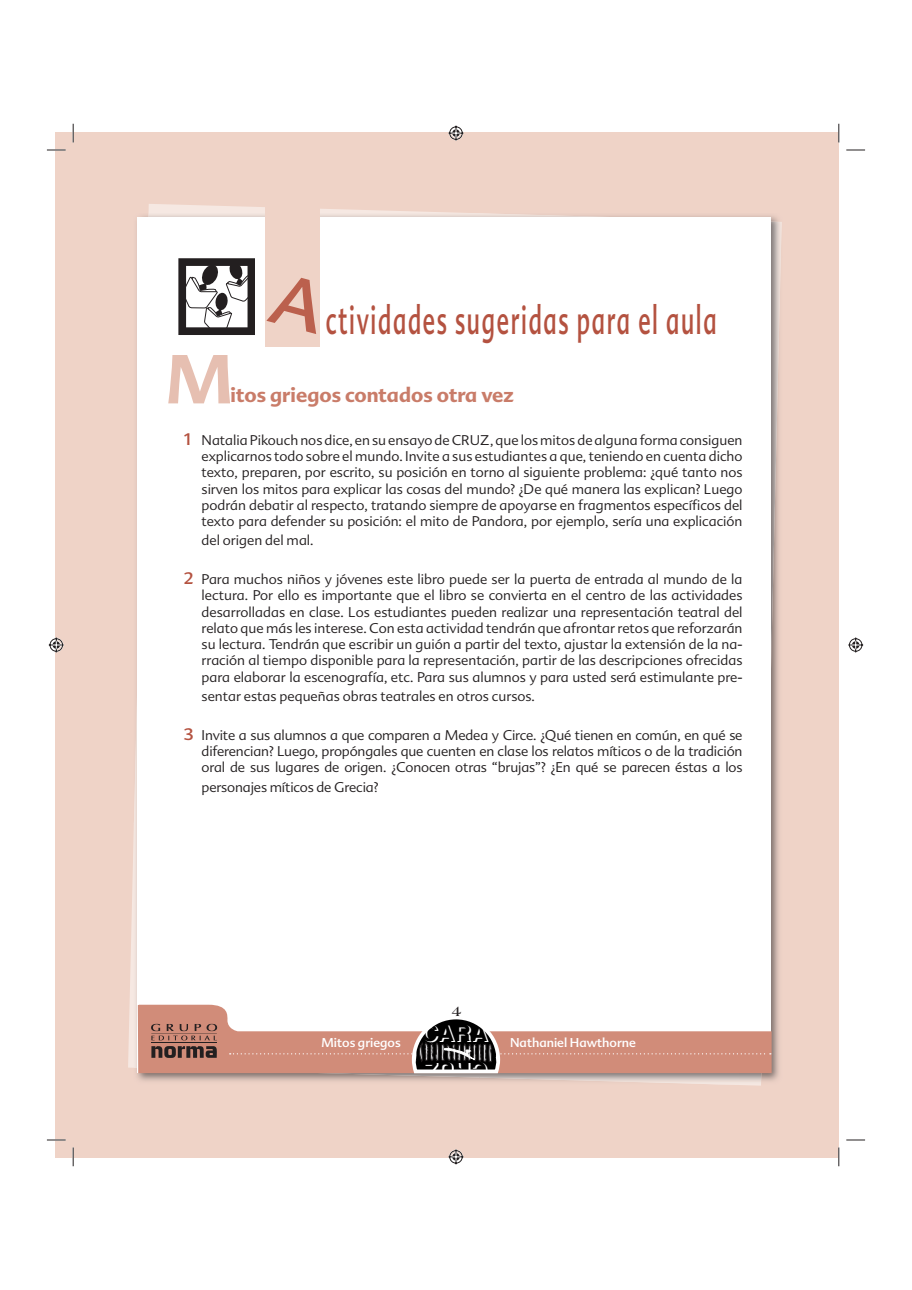
<style>
.page{position:relative;width:912px;height:1290px;background:#fff}
.page>*{position:absolute;margin:0;border:0;box-sizing:border-box;transform-origin:0 0}
.t1{font:700 67.5px "Advert";color:#e6bfb1}
.t2{font:39.38px "Advert";letter-spacing:.075em;color:#b45240;scale:.57 1}
.t3{font:700 22.88px "Helvetica";color:#fff}
.t4{font:700 20px "Advert";color:#c97c69}
.t5{font:700 15px "Americana Std";color:#231f20}
.t6{font:300 13.75px/16.2px "Advert";color:#231f20;text-align:justify}
.t7{font:12.5px "Advert";color:#fff}
.s1{font-weight:400;font-size:16.25px;color:#b45240}
</style>
<div class="page">
<div style="left:55px;top:132px;width:783px;height:1026px;background:#efd3c7"></div>
<img style="left:134px;top:213px;width:647px;height:871px">
<div style="left:138px;top:217px;width:632px;height:856px;background:#fff"></div>
<svg style="left:138px;top:1005px;width:633px;height:71px"></svg>
<div style="left:265px;top:187px;width:54px;height:160px;background:#efd3c7"></div>
<svg style="left:178px;top:258px;width:77px;height:77px"></svg>
<svg style="left:47px;top:149px;width:19px;height:2px"></svg>
<svg style="left:846px;top:149px;width:18px;height:2px"></svg>
<svg style="left:47px;top:1139px;width:19px;height:2px"></svg>
<svg style="left:846px;top:1139px;width:18px;height:2px"></svg>
<svg style="left:72px;top:124px;width:2px;height:18px"></svg>
<svg style="left:72px;top:1148px;width:2px;height:18px"></svg>
<svg style="left:838px;top:124px;width:1px;height:18px"></svg>
<svg style="left:838px;top:1148px;width:1px;height:18px"></svg>
<svg style="left:448px;top:125px;width:16px;height:16px"></svg>
<svg style="left:448px;top:1149px;width:16px;height:16px"></svg>
<svg style="left:48px;top:637px;width:16px;height:16px"></svg>
<svg style="left:848px;top:637px;width:16px;height:16px"></svg>
<svg style="left:319px;top:272px;width:1px;height:62px"></svg>
<h2 class="t2" style="left:325px;top:305px;width:687px">ctividades sugeridas para el aula</h2>
<h1 class="t1" style="left:166px;top:354px;width:68px">M</h1>
<h3 class="t4" style="left:230px;top:387px;width:285px">itos griegos contados otra vez</h3>
<p class="t6" style="left:201px;top:433px;width:542px;text-indent:-18px"><span class="s1">1</span> Natalia Pikouch nos dice, en su ensayo de CRUZ, que los mitos de alguna forma consiguen explicarnos todo sobre el mundo. Invite a sus estudiantes a que, teniendo en cuenta dicho texto, preparen, por escrito, su posición en torno al siguiente problema: ¿qué tanto nos sirven los mitos para explicar las cosas del mundo? ¿De qué manera las explican? Luego podrán debatir al respecto, tratando siempre de apoyarse en fragmentos específicos del texto para defender su posición: el mito de Pandora, por ejemplo, sería una explicación</p>
<p class="t6" style="left:201px;top:534px;width:114px">del origen del mal.</p>
<p class="t6" style="left:201px;top:573px;width:542px;text-indent:-18px"><span class="s1">2</span> Para muchos niños y jóvenes este libro puede ser la puerta de entrada al mundo de la lectura. Por ello es importante que el libro se convierta en el centro de las actividades desarrolladas en clase. Los estudiantes pueden realizar una representación teatral del relato que más les interese. Con esta actividad tendrán que afrontar retos que reforzarán su lectura. Tendrán que escribir un guión a partir del texto, ajustar la extensión de la na&shy;rración al tiempo disponible para la representación, partir de las descripciones ofrecidas para elaborar la escenografía, etc. Para sus alumnos y para usted será estimulante pre-</p>
<p class="t6" style="left:201px;top:689px;width:335px">sentar estas pequeñas obras teatrales en otros cursos.</p>
<p class="t6" style="left:201px;top:728px;width:542px;text-indent:-18px"><span class="s1">3</span> Invite a sus alumnos a que comparen a Medea y Circe. ¿Qué tienen en común, en qué se diferencian? Luego, propóngales que cuenten en clase los relatos míticos o de la tradición oral de sus lugares de origen. ¿Conocen otras “brujas”? ¿En qué se parecen éstas a los</p>
<p class="t6" style="left:201px;top:780px;width:178px">personajes míticos de Grecia?</p>
<p class="t5" style="left:451px;top:1005px;width:11px">4</p>
<h3 class="t3" style="left:422px;top:1024px;width:68px">CARA</h3>
<p class="t7" style="left:321px;top:1037px;width:81px">Mitos griegos</p>
<p class="t7" style="left:510px;top:1037px;width:127px">Nathaniel Hawthorne</p>
<h3 class="t3" style="left:488px;top:1080px;width:65px;rotate:-180deg">CRUZ</h3>
</div>
